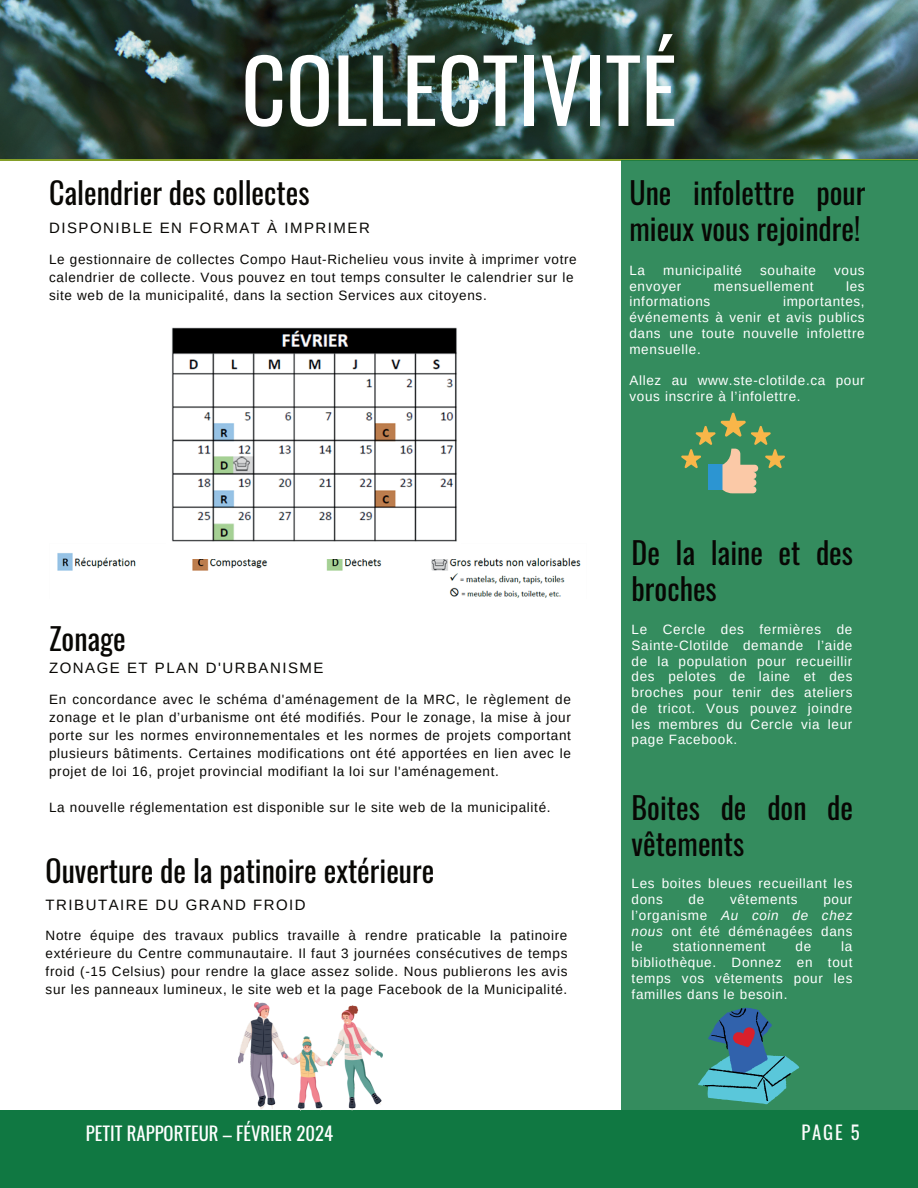
<style>
.page{position:relative;width:918px;height:1188px;background:#fff}
.page>*{position:absolute;margin:0;border:0;box-sizing:border-box;transform-origin:0 0}
.t1{font:87px "Oswald";color:#fff}
.t2{font:30px/36px "Oswald";color:#080704}
.t3{font:18.6px "Oswald";color:#fff}
.t4{font:18.6px "Oswald";color:#fcfcfc}
.t5{font:15px "Arimo";letter-spacing:.1em;color:#080704}
.t6{font:13.5px/18px "Arimo";letter-spacing:.05em;color:#080704;text-align:justify}
.t7{font:13.5px/15.8px "Arimo";letter-spacing:.05em;color:#fff;text-align:justify}
.s1{font-style:italic}
</style>
<div class="page">
<div style="left:621px;top:160px;width:297px;height:972px;background:#348c5e"></div>
<div style="left:0;top:1110px;width:918px;height:78px;background:#107842"></div>
<img style="left:57px;top:553px;width:524px;height:45px">
<svg style="left:681px;top:412px;width:104px;height:81px"></svg>
<svg style="left:698px;top:1008px;width:101px;height:96px"></svg>
<img style="left:239px;top:1002px;width:144px;height:108px">
<img style="left:0;top:0;width:918px;height:159px">
<img style="left:167px;top:327px;width:293px;height:231px">
<h1 class="t1" style="left:241px;top:13px;width:437px">COLLECTIVITÉ</h1>
<h2 class="t2" style="left:49px;top:172px;width:262px">Calendrier des collectes</h2>
<p class="t5" style="left:49px;top:218px;width:322px">DISPONIBLE EN FORMAT À IMPRIMER</p>
<p class="t6" style="left:49px;top:250px;width:529px;text-align:left">Le gestionnaire de collectes Compo Haut-Richelieu vous invite à imprimer votre calendrier de collecte. Vous pouvez en tout temps consulter le calendrier sur le site web de la municipalité, dans la section Services aux citoyens.</p>
<h2 class="t2" style="left:629px;top:172px;width:238px">Une infolettre pour mieux vous rejoindre!</h2>
<p class="t7" style="left:629px;top:262px;width:17px">La</p>
<p class="t7" style="left:663px;top:262px;width:80px">municipalité</p>
<p class="t7" style="left:760px;top:262px;width:57px">souhaite</p>
<p class="t7" style="left:834px;top:262px;width:32px">vous</p>
<p class="t7" style="left:629px;top:278px;width:54px">envoyer</p>
<p class="t7" style="left:714px;top:278px;width:101px">mensuellement</p>
<p class="t7" style="left:846px;top:278px;width:20px">les</p>
<p class="t7" style="left:629px;top:294px;width:82px">informations</p>
<p class="t7" style="left:629px;top:294px;width:237px;text-indent:154px">importantes, événements à venir et avis publics dans une toute nouvelle infolettre mensuelle.</p>
<p class="t7" style="left:629px;top:373px;width:237px">Allez au www.ste-clotilde.ca pour vous inscrire à l’infolettre.</p>
<h2 class="t2" style="left:49px;top:618px;width:78px">Zonage</h2>
<p class="t5" style="left:49px;top:659px;width:276px">ZONAGE ET PLAN D'URBANISME</p>
<p class="t6" style="left:49px;top:690px;width:523px">En concordance avec le schéma d'aménagement de la MRC, le règlement de zonage et le plan d’urbanisme ont été modifiés. Pour le zonage, la mise à jour porte sur les normes environnementales et les normes de projets comportant plusieurs bâtiments. Certaines modifications ont été apportées en lien avec le projet de loi 16, projet provincial modifiant la loi sur l'aménagement.</p>
<p class="t6" style="left:49px;top:798px;width:503px">La nouvelle réglementation est disponible sur le site web de la municipalité.</p>
<h2 class="t2" style="left:46px;top:849px;width:390px">Ouverture de la patinoire extérieure</h2>
<p class="t5" style="left:46px;top:895px;width:262px">TRIBUTAIRE DU GRAND FROID</p>
<p class="t6" style="left:46px;top:927px;width:523px">Notre équipe des travaux publics travaille à rendre praticable la patinoire extérieure du Centre communautaire. Il faut 3 journées consécutives de temps froid (-15 Celsius) pour rendre la glace assez solide. Nous publierons les avis sur les panneaux lumineux, le site web et la page Facebook de la Municipalité.</p>
<h2 class="t2" style="left:632px;top:532px;width:223px">De la laine et des broches</h2>
<p class="t7" style="left:632px;top:622px;width:222px">Le Cercle des fermières de Sainte-Clotilde demande l’aide de la population pour recueillir des pelotes de laine et des broches pour tenir des ateliers de tricot. Vous pouvez joindre les membres du Cercle via leur page Facebook.</p>
<h2 class="t2" style="left:632px;top:787px;width:223px">Boites de don de vêtements</h2>
<p class="t7" style="left:632px;top:876px;width:222px">Les boites bleues recueillant les dons</p>
<p class="t7" style="left:689px;top:892px;width:17px">de</p>
<p class="t7" style="left:730px;top:892px;width:69px">vêtements</p>
<p class="t7" style="left:632px;top:892px;width:222px;text-indent:192px">pour l’organisme <span class="s1">Au coin de chez nous</span> ont été déménagées dans le</p>
<p class="t7" style="left:632px;top:939px;width:222px;text-indent:210px">la bibliothèque. Donnez en tout temps vos vêtements pour les familles dans le besoin.</p>
<p class="t7" style="left:673px;top:939px;width:94px">stationnement</p>
<p class="t7" style="left:796px;top:939px;width:17px">de</p>
<h3 class="t3" style="left:86px;top:1117px;width:249px">PETIT RAPPORTEUR – FÉVRIER 2024</h3>
<h3 class="t4" style="left:801px;top:1116px;width:60px">PAGE 5</h3>
</div>
